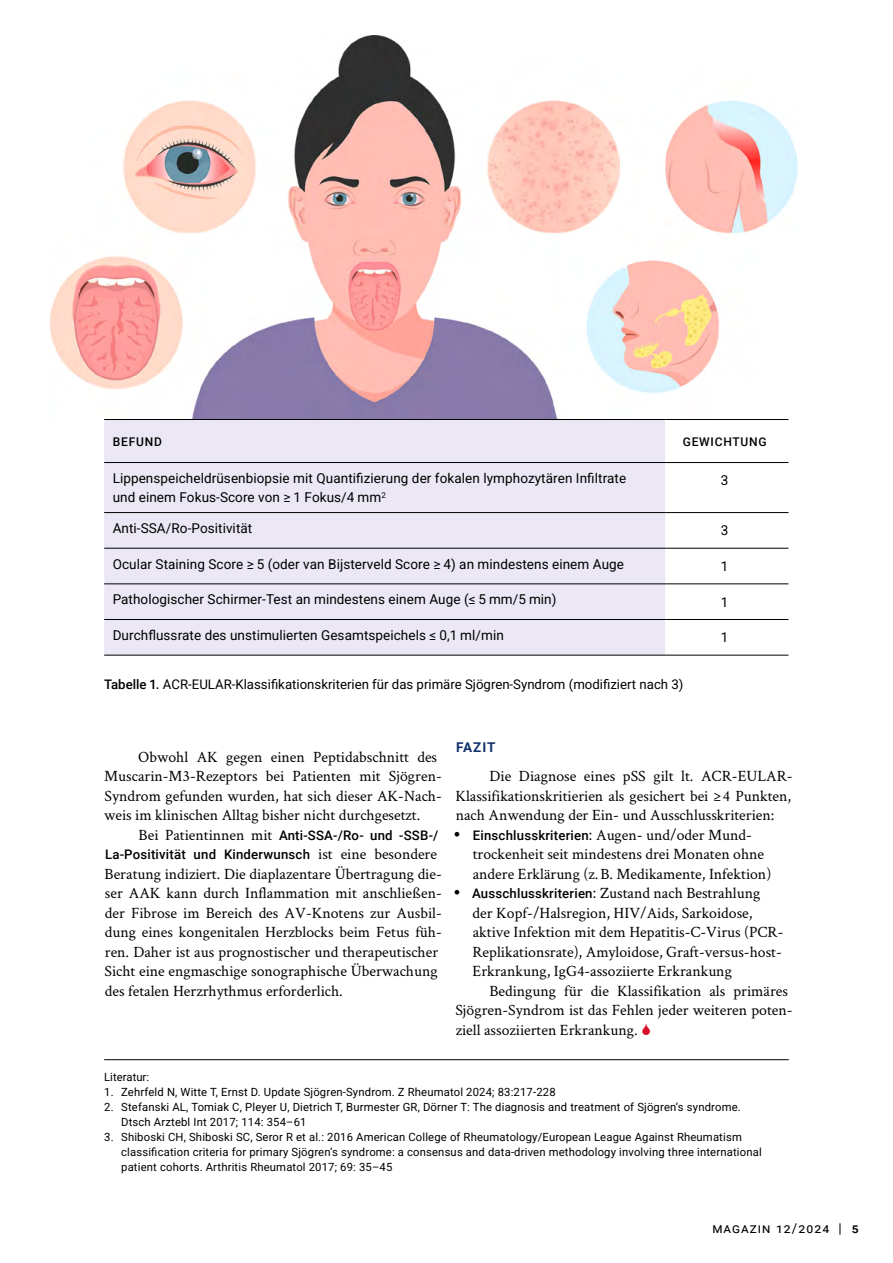
<style>
.page{position:relative;width:893px;height:1263px;background:#fff}
.page>*{position:absolute;margin:0;border:0;box-sizing:border-box;transform-origin:0 0}
.t1{font:15.75px/19.5px "Crimson Text";color:#000}
.t2{font:13.5px/19.5px "Roboto";letter-spacing:.005em;color:#000}
.t3{font:700 13.5px "Roboto";letter-spacing:.065em;color:#12326e}
.t4{font:500 13.2px/19.5px "Roboto";letter-spacing:.015em;color:#000;text-align:right}
.t5{font:13.2px "Roboto";color:#000}
.t6{font:500 12px "Roboto";letter-spacing:.065em;color:#000}
.t7{font:11.25px/15px "Roboto";letter-spacing:.015em;color:#000}
.s1{font-weight:500}
.s2{font-family:"Crimson Text";font-weight:400;font-size:15.75px}
.s3{font-family:"Roboto";font-weight:500;font-size:13.2px}
</style>
<div class="page">
<img style="left:51px;top:35px;width:747px;height:385px">
<hr style="left:104px;top:1059px;width:685px;height:1px;background:#000">
<div style="left:104px;top:420px;width:561px;height:235px;background:#ebe7f4"></div>
<hr style="left:104px;top:419px;width:561px;height:1px;background:#000">
<hr style="left:665px;top:419px;width:123px;height:1px;background:#000">
<hr style="left:104px;top:462px;width:561px;height:1px;background:#000">
<hr style="left:665px;top:462px;width:123px;height:1px;background:#000">
<hr style="left:104px;top:512px;width:561px;height:1px;background:#000">
<hr style="left:665px;top:512px;width:123px;height:1px;background:#000">
<hr style="left:104px;top:548px;width:561px;height:1px;background:#000">
<hr style="left:665px;top:548px;width:123px;height:1px;background:#000">
<hr style="left:104px;top:583px;width:561px;height:1px;background:#000">
<hr style="left:665px;top:583px;width:123px;height:1px;background:#000">
<hr style="left:104px;top:619px;width:561px;height:1px;background:#000">
<hr style="left:665px;top:619px;width:123px;height:1px;background:#000">
<hr style="left:104px;top:655px;width:561px;height:1px;background:#000">
<hr style="left:665px;top:655px;width:123px;height:1px;background:#000">
<p class="t6" style="left:113px;top:433px;width:51px">BEFUND</p>
<p class="t6" style="left:683px;top:433px;width:85px">GEWICHTUNG</p>
<p class="t2" style="left:113px;top:468px;width:515px">Lippenspeicheldrüsenbiopsie mit Quantifizierung der fokalen lymphozytären Infiltrate und einem Fokus-Score von ≥ 1 Fokus/4 mm<sup>2</sup></p>
<p class="t2" style="left:721px;top:470px;width:9px">3</p>
<p class="t2" style="left:113px;top:518px;width:141px">Anti-SSA/Ro-Positivität</p>
<p class="t2" style="left:721px;top:520px;width:9px">3</p>
<p class="t2" style="left:113px;top:553px;width:513px">Ocular Staining Score ≥ 5 (oder van Bijsterveld Score ≥ 4) an mindestens einem Auge</p>
<p class="t2" style="left:721px;top:556px;width:9px">1</p>
<p class="t2" style="left:113px;top:589px;width:445px">Pathologischer Schirmer-Test an mindestens einem Auge (≤ 5 mm/5 min)</p>
<p class="t2" style="left:721px;top:592px;width:9px">1</p>
<p class="t2" style="left:113px;top:625px;width:393px">Durchflussrate des unstimulierten Gesamtspeichels ≤ 0,1 ml/min</p>
<p class="t2" style="left:721px;top:627px;width:9px">1</p>
<p class="t5" style="left:104px;top:675px;width:581px"><span class="s1">Tabelle 1.</span> ACR-EULAR-Klassifikationskriterien für das primäre Sjögren-Syndrom (modifiziert nach 3)</p>
<p class="t1" style="left:104px;top:746px;width:339px;text-indent:34px">Obwohl AK gegen einen Peptidabschnitt des Muscarin-M3-Rezeptors bei Patienten mit Sjögren-Syndrom gefunden wurden, hat sich dieser AK-Nach&shy;weis im klinischen Alltag bisher nicht durchgesetzt.</p>
<p class="t4" style="left:105px;top:825px;width:335px"><span class="s2">Bei Patientinnen mit</span> Anti-SSA-/Ro- und -SSB-/<br>La-Positivität und Kinderwunsch <span class="s2">ist eine besondere</span></p>
<p class="t1" style="left:105px;top:863px;width:339px">Beratung indiziert. Die diaplazentare Übertragung die&shy;ser AAK kann durch Inflammation mit anschließen&shy;der Fibrose im Bereich des AV-Knotens zur Ausbil&shy;dung eines kongenitalen Herzblocks beim Fetus füh&shy;ren. Daher ist aus prognostischer und therapeutischer Sicht eine engmaschige sonographische Überwachung des fetalen Herzrhythmus erforderlich.</p>
<p class="t3" style="left:456px;top:738px;width:41px">FAZIT</p>
<p class="t1" style="left:455px;top:766px;width:339px;text-align:justify;text-indent:34px">Die Diagnose eines pSS gilt lt. ACR-EULAR-Klassifikationskritierien als gesichert bei ≥ 4 Punkten, nach Anwendung der Ein- und Ausschlusskriterien:</p>
<p class="t4" style="left:453px;top:825px;width:300px">• Einschlusskriterien: <span class="s2">Augen- und/oder Mund-</span></p>
<p class="t1" style="left:473px;top:844px;width:300px">trockenheit seit mindestens drei Monaten ohne andere Erklärung (z.B. Medikamente, Infektion)</p>
<p class="t1" style="left:472px;top:883px;width:313px;text-indent:-19px">• <span class="s3">Ausschlusskriterien:</span> Zustand nach Bestrahlung der Kopf-/Halsregion, HIV/Aids, Sarkoidose, aktive Infektion mit dem Hepatitis-C-Virus (PCR-Replikationsrate), Amyloidose, Graft-versus-host-Erkrankung, IgG4-assoziierte Erkrankung</p>
<p class="t1" style="left:455px;top:980px;width:339px;text-indent:34px">Bedingung für die Klassifikation als primäres<br>Sjögren-Syndrom ist das Fehlen jeder weiteren poten&shy;ziell assoziierten Erkrankung.</p>
<p class="t7" style="left:104px;top:1069px;width:47px">Literatur:</p>
<p class="t7" style="left:104px;top:1084px;width:453px">1. Zehrfeld N, Witte T, Ernst D. Update Sjögren-Syndrom. Z Rheumatol 2024; 83:217-228</p>
<p class="t7" style="left:121px;top:1099px;width:621px;text-indent:-17px">2. Stefanski AL, Tomiak C, Pleyer U, Dietrich T, Burmester GR, Dörner T: The diagnosis and treatment of Sjögren‘s syndrome.<br>Dtsch Arztebl Int 2017; 114: 354–61</p>
<p class="t7" style="left:121px;top:1129px;width:642px;text-indent:-17px">3. Shiboski CH, Shiboski SC, Seror R et al.: 2016 American College of Rheumatology/European League Against Rheumatism classification criteria for primary Sjögren‘s syndrome: a consensus and data-driven methodology involving three international patient cohorts. Arthritis Rheumatol 2017; 69: 35–45</p>
<p class="t2" style="left:712px;top:1218px;width:148px">magazin 12/2024 | <span class="s1">5</span></p>
</div>
